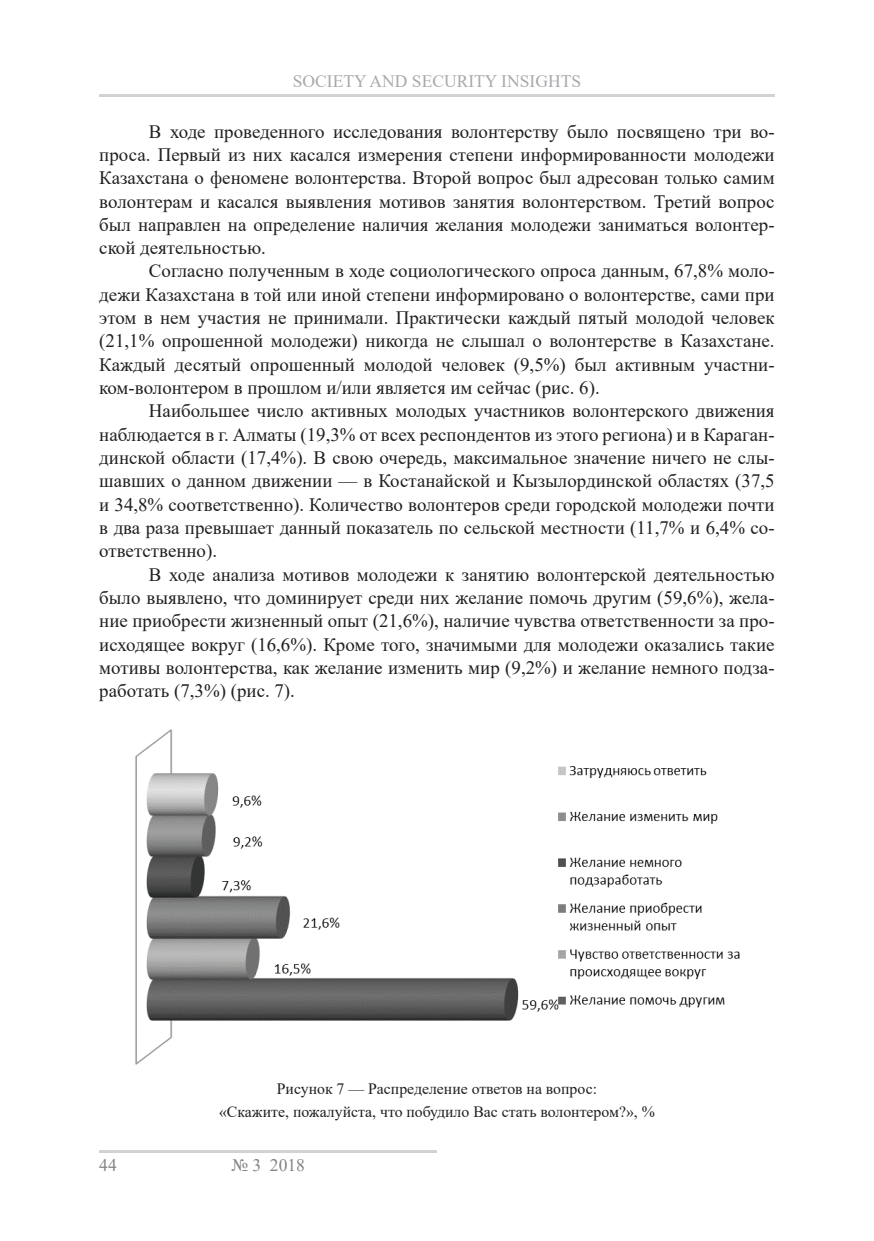
<style>
.page{position:relative;width:874px;height:1241px;background:#fff}
.page>*{position:absolute;margin:0;border:0;box-sizing:border-box;transform-origin:0 0}
.t1{font:18.9px/23.3px "Times New Roman";color:#231f20;text-align:justify}
.t2{font:17.5px "Times New Roman";color:#a8a9ad}
.t3{font:17.5px "Times New Roman";color:#808285}
.t4{font:15.75px/23.3px "Times New Roman";color:#231f20;text-align:center}
</style>
<div class="page">
<hr style="left:99px;top:94px;width:675px;height:3px;background:#d1d2d4">
<hr style="left:99px;top:1150px;width:338px;height:2px;background:#d1d2d4">
<img style="left:135px;top:729px;width:605px;height:336px">
<p class="t2" style="left:293px;top:69px;width:289px">SOCIETY AND SECURITY INSIGHTS</p>
<p class="t1" style="left:99px;top:119px;width:676px;text-indent:50px">В ходе проведенного исследования волонтерству было посвящено три во&shy;проса. Первый из них касался измерения степени информированности молодежи Казахстана о феномене волонтерства. Второй вопрос был адресован только самим волонтерам и касался выявления мотивов занятия волонтерством. Третий вопрос был направлен на определение наличия желания молодежи заниматься волонтер&shy;ской деятельностью.</p>
<p class="t1" style="left:99px;top:259px;width:676px;text-indent:50px">Согласно полученным в ходе социологического опроса данным, 67,8% моло&shy;дежи Казахстана в той или иной степени информировано о волонтерстве, сами при этом в нем участия не принимали. Практически каждый пятый молодой человек (21,1% опрошенной молодежи) никогда не слышал о волонтерстве в Казахстане.<br>Каждый десятый опрошенный молодой человек (9,5%) был активным участни&shy;ком-волонтером в прошлом и/или является им сейчас (рис. 6).</p>
<p class="t1" style="left:99px;top:399px;width:676px;text-indent:50px">Наибольшее число активных молодых участников волонтерского движения наблюдается в г. Алматы (19,3% от всех респондентов из этого региона) и в Караган&shy;динской области (17,4%). В свою очередь, максимальное значение ничего не слы&shy;шавших о данном движении — в Костанайской и Кызылординской областях (37,5 и 34,8% соответственно). Количество волонтеров среди городской молодежи почти в два раза превышает данный показатель по сельской местности (11,7% и 6,4% со&shy;ответственно).</p>
<p class="t1" style="left:99px;top:562px;width:676px;text-indent:50px">В ходе анализа мотивов молодежи к занятию волонтерской деятельностью было выявлено, что доминирует среди них желание помочь другим (59,6%), жела&shy;ние приобрести жизненный опыт (21,6%), наличие чувства ответственности за про&shy;исходящее вокруг (16,6%). Кроме того, значимыми для молодежи оказались такие мотивы волонтерства, как желание изменить мир (9,2%) и желание немного подза&shy;работать (7,3%) (рис. 7).</p>
<p class="t4" style="left:219px;top:1076px;width:437px">Рисунок 7 — Распределение ответов на вопрос:<br>«Скажите, пожалуйста, что побудило Вас стать волонтером?», %</p>
<p class="t3" style="left:99px;top:1152px;width:19px">44</p>
<p class="t3" style="left:231px;top:1152px;width:75px">№ 3 2018</p>
</div>
